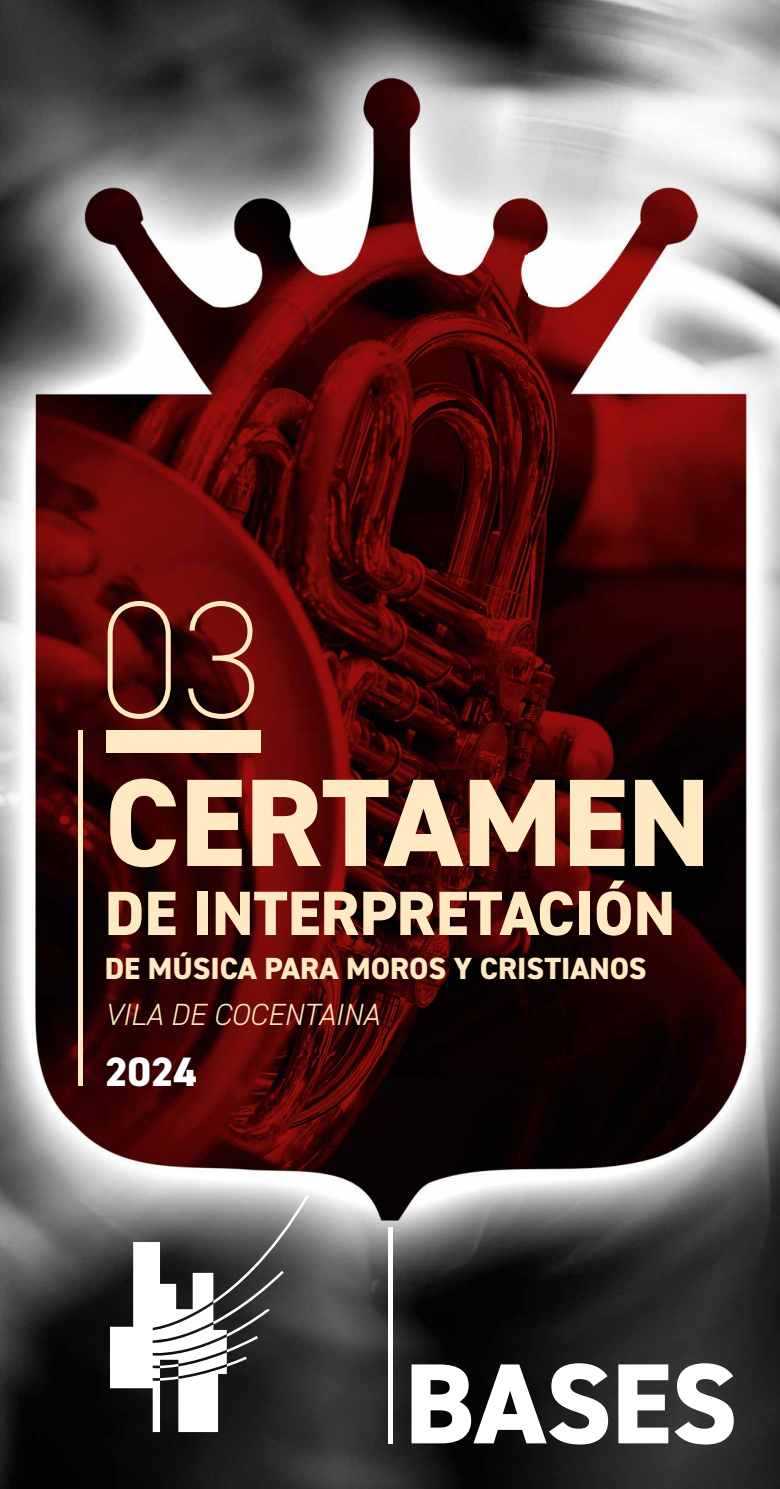
<style>
.page{position:relative;width:780px;height:1489px;background:#fff}
.page>*{position:absolute;margin:0;border:0;box-sizing:border-box;transform-origin:0 0}
.t1{font:200 167.75px "DIN2014";color:#ffe9c2}
.t2{font:800 124.75px "DIN2014";color:#ffe9c2}
.t3{font:800 114.25px "DIN2014";color:#fff}
.t4{font:800 62.75px "DIN2014";color:#ffe9c2}
.t5{font:800 41px "DIN2014";color:#fff}
.t6{font:800 30.75px "DIN2014";color:#ffe9c2}
.t7{font:italic 300 30.75px "DIN2014";color:#ffe9c2}
</style>
<div class="page">
<img style="left:0;top:0;width:529px;height:520px">
<img style="left:529px;top:0;width:251px;height:1056px">
<img style="left:0;top:520px;width:530px;height:536px">
<img style="left:0;top:1056px;width:617px;height:432px">
<img style="left:617px;top:1056px;width:163px;height:432px">
<svg style="left:110px;top:1194px;width:199px;height:237px"></svg>
<div style="left:107px;top:730px;width:154px;height:23px;background:#ffe9c2"></div>
<hr style="left:78px;top:730px;width:4px;height:356px;background:#ffe9c2">
<hr style="left:388px;top:1227px;width:4px;height:216px;background:#fff">
<h1 class="t1" style="left:99px;top:558px;width:163px">03</h1>
<h2 class="t2" style="left:105px;top:740px;width:607px">CERTAMEN</h2>
<h3 class="t4" style="left:105px;top:871px;width:572px">DE INTERPRETACIÓN</h3>
<p class="t6" style="left:105px;top:947px;width:543px">DE MÚSICA PARA MOROS Y CRISTIANOS</p>
<p class="t7" style="left:105px;top:995px;width:276px">VILA DE COCENTAINA</p>
<h3 class="t5" style="left:105px;top:1044px;width:94px">2024</h3>
<h3 class="t3" style="left:404px;top:1327px;width:334px">BASES</h3>
</div>
